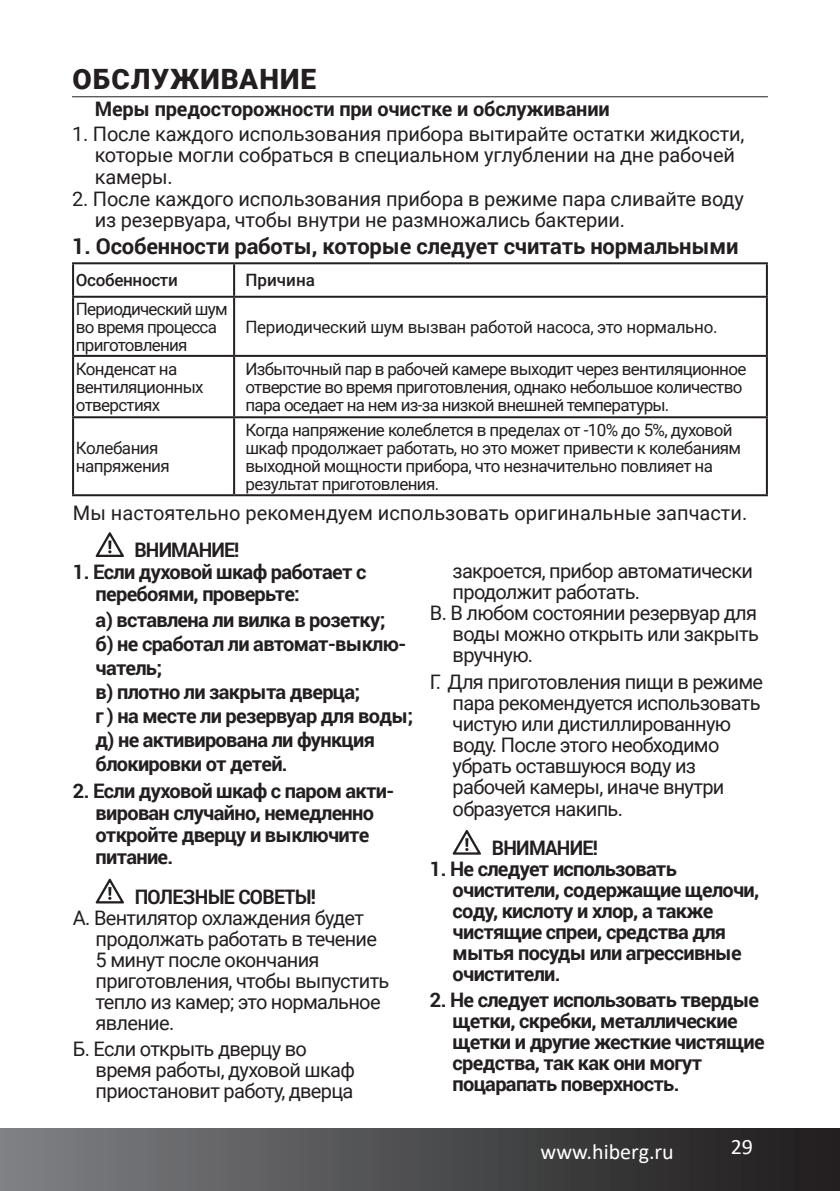
<style>
.page{position:relative;width:840px;height:1191px;background:#fff}
.page>*{position:absolute;margin:0;border:0;box-sizing:border-box;transform-origin:0 0}
.ЗАГОЛОВАК_большой{font:900 28px "Roboto";letter-spacing:.035em;color:#231f20}
.t1{font:700 22px "Roboto";letter-spacing:-.01em;color:#231f20}
.t2{font:22px "Calibri";color:#fff}
.t3{font:700 20px/21px "Roboto";letter-spacing:-.035em;color:#231f20}
.t4{font:20px/21px "Roboto";letter-spacing:-.035em;color:#231f20}
.t5{font:20px/21.6px "Roboto";letter-spacing:-.01em;color:#231f20}
.t6{font:20px "Roboto";color:#231f20}
.t7{font:700 20px "Roboto";letter-spacing:-.01em;color:#231f20}
.t8{font:700 20px "Roboto";letter-spacing:-.035em;color:#231f20;scale:.96 1}
.t9{font:17px/18px "Roboto";letter-spacing:-.04em;color:#231f20}
.t10{font:17px "Roboto";letter-spacing:-.02em;color:#231f20}
.t11{font:500 17px "Roboto";letter-spacing:-.02em;color:#231f20}
.t12{font:500 17px "Roboto";color:#231f20}
</style>
<div class="page">
<div style="left:0;top:1128px;width:839px;height:63px;background:linear-gradient(to right,#7e8184,#1e1b1c)"></div>
<hr style="left:72px;top:96px;width:695px;height:1px;background:#231f20">
<svg style="left:95px;top:532px;width:29px;height:25px"></svg>
<svg style="left:95px;top:878px;width:29px;height:25px"></svg>
<hr style="left:72px;top:262px;width:162px;height:2px;background:#231f20">
<hr style="left:72px;top:264px;width:2px;height:32px;background:#231f20">
<hr style="left:234px;top:262px;width:533px;height:2px;background:#231f20">
<hr style="left:233px;top:264px;width:2px;height:32px;background:#231f20">
<hr style="left:765px;top:264px;width:2px;height:32px;background:#231f20">
<hr style="left:72px;top:296px;width:162px;height:2px;background:#231f20">
<hr style="left:72px;top:298px;width:2px;height:57px;background:#231f20">
<hr style="left:234px;top:296px;width:533px;height:2px;background:#231f20">
<hr style="left:233px;top:298px;width:2px;height:57px;background:#231f20">
<hr style="left:765px;top:298px;width:2px;height:57px;background:#231f20">
<hr style="left:72px;top:355px;width:162px;height:2px;background:#231f20">
<hr style="left:72px;top:357px;width:2px;height:59px;background:#231f20">
<hr style="left:234px;top:355px;width:533px;height:2px;background:#231f20">
<hr style="left:233px;top:357px;width:2px;height:59px;background:#231f20">
<hr style="left:765px;top:357px;width:2px;height:59px;background:#231f20">
<hr style="left:72px;top:416px;width:162px;height:2px;background:#231f20">
<hr style="left:72px;top:418px;width:2px;height:76px;background:#231f20">
<hr style="left:234px;top:416px;width:533px;height:2px;background:#231f20">
<hr style="left:233px;top:418px;width:2px;height:76px;background:#231f20">
<hr style="left:765px;top:418px;width:2px;height:76px;background:#231f20">
<hr style="left:72px;top:494px;width:162px;height:2px;background:#231f20">
<hr style="left:234px;top:494px;width:533px;height:2px;background:#231f20">
<svg style="left:452px;top:829px;width:29px;height:25px"></svg>
<p class="ЗАГОЛОВАК_большой" style="left:72px;top:59px;width:245px">ОБСЛУЖИВАНИЕ</p>
<p class="t7" style="left:95px;top:98px;width:516px">Меры предосторожности при очистке и обслуживании</p>
<p class="t5" style="left:95px;top:123px;width:651px;text-indent:-23px">1. После каждого использования прибора вытирайте остатки жидкости, которые могли собраться в специальном углублении на дне рабочей камеры.</p>
<p class="t5" style="left:95px;top:188px;width:650px;line-height:21px;text-indent:-23px">2. После каждого использования прибора в режиме пара сливайте воду из резервуара, чтобы внутри не размножались бактерии.</p>
<p class="t1" style="left:72px;top:233px;width:667px">1. Особенности работы, которые следует считать нормальными</p>
<p class="t11" style="left:76px;top:268px;width:103px">Особенности</p>
<p class="t12" style="left:245px;top:268px;width:71px">Причина</p>
<p class="t9" style="left:76px;top:299px;width:153px">Периодический шум во время процесса приготовления</p>
<p class="t10" style="left:245px;top:315px;width:473px">Периодический шум вызван работой насоса, это нормально.</p>
<p class="t9" style="left:76px;top:359px;width:129px">Конденсат на вентиляционных отверстиях</p>
<p class="t9" style="left:245px;top:359px;width:502px">Избыточный пар в рабочей камере выходит через вентиляционное отверстие во время приготовления, однако небольшое количество пара оседает на нем из-за низкой внешней температуры.</p>
<p class="t9" style="left:76px;top:438px;width:95px">Колебания напряжения</p>
<p class="t9" style="left:245px;top:420px;width:497px">Когда напряжение колеблется в пределах от -10% до 5%, духовой шкаф продолжает работать, но это может привести к колебаниям выходной мощности прибора, что незначительно повлияет на результат приготовления.</p>
<p class="t6" style="left:73px;top:498px;width:675px">Мы настоятельно рекомендуем использовать оригинальные запчасти.</p>
<p class="t8" style="left:134px;top:538px;width:111px">ВНИМАНИЕ!</p>
<p class="t3" style="left:96px;top:561px;width:272px;line-height:22px;text-indent:-23px">1. Если духовой шкаф работает с перебоями, проверьте:</p>
<p class="t3" style="left:96px;top:609px;width:291px">а) вставлена ли вилка в розетку;</p>
<p class="t3" style="left:96px;top:631px;width:312px;line-height:24px">б) не сработал ли автомат-выклю&shy;чатель;</p>
<p class="t3" style="left:96px;top:681px;width:266px">в) плотно ли закрыта дверца;</p>
<p class="t3" style="left:96px;top:705px;width:318px">г ) на месте ли резервуар для воды;</p>
<p class="t3" style="left:96px;top:727px;width:281px;line-height:24px">д) не активирована ли функция блокировки от детей.</p>
<p class="t3" style="left:96px;top:780px;width:300px;line-height:22px;text-indent:-23px">2. Если духовой шкаф с паром акти&shy;вирован случайно, немедленно откройте дверцу и выключите питание.</p>
<p class="t8" style="left:135px;top:884px;width:190px">ПОЛЕЗНЫЕ СОВЕТЫ!</p>
<p class="t4" style="left:96px;top:906px;width:295px;text-indent:-23px">А. Вентилятор охлаждения будет продолжать работать в течение<br>5 минут после окончания приготовления, чтобы выпустить тепло из камер; это нормальное явление.</p>
<p class="t4" style="left:96px;top:1037px;width:260px;text-indent:-23px">Б. Если открыть дверцу во время работы, духовой шкаф приостановит работу, дверца</p>
<p class="t4" style="left:452px;top:559px;width:302px">закроется, прибор автоматически продолжит работать.</p>
<p class="t4" style="left:452px;top:601px;width:307px;text-align:justify;text-indent:-23px">В. В любом состоянии резервуар для воды можно открыть или закрыть вручную.</p>
<p class="t4" style="left:452px;top:670px;width:312px;text-indent:-23px">Г. Для приготовления пищи в режиме пара рекомендуется использовать чистую или дистиллированную воду. После этого необходимо убрать оставшуюся воду из рабочей камеры, иначе внутри образуется накипь.</p>
<p class="t8" style="left:491px;top:835px;width:112px">ВНИМАНИЕ!</p>
<p class="t3" style="left:452px;top:858px;width:308px;text-indent:-23px">1. Не следует использовать очистители, содержащие щелочи, соду, кислоту и хлор, а также чистящие спреи, средства для мытья посуды или агрессивные очистители.</p>
<p class="t3" style="left:452px;top:989px;width:313px;text-indent:-23px">2. Не следует использовать твердые щетки, скребки, металлические щетки и другие жесткие чистящие средства, так как они могут поцарапать поверхность.</p>
<p class="t2" style="left:540px;top:1136px;width:135px">www.hiberg.ru</p>
<p class="t2" style="left:730px;top:1131px;width:24px">29</p>
</div>
